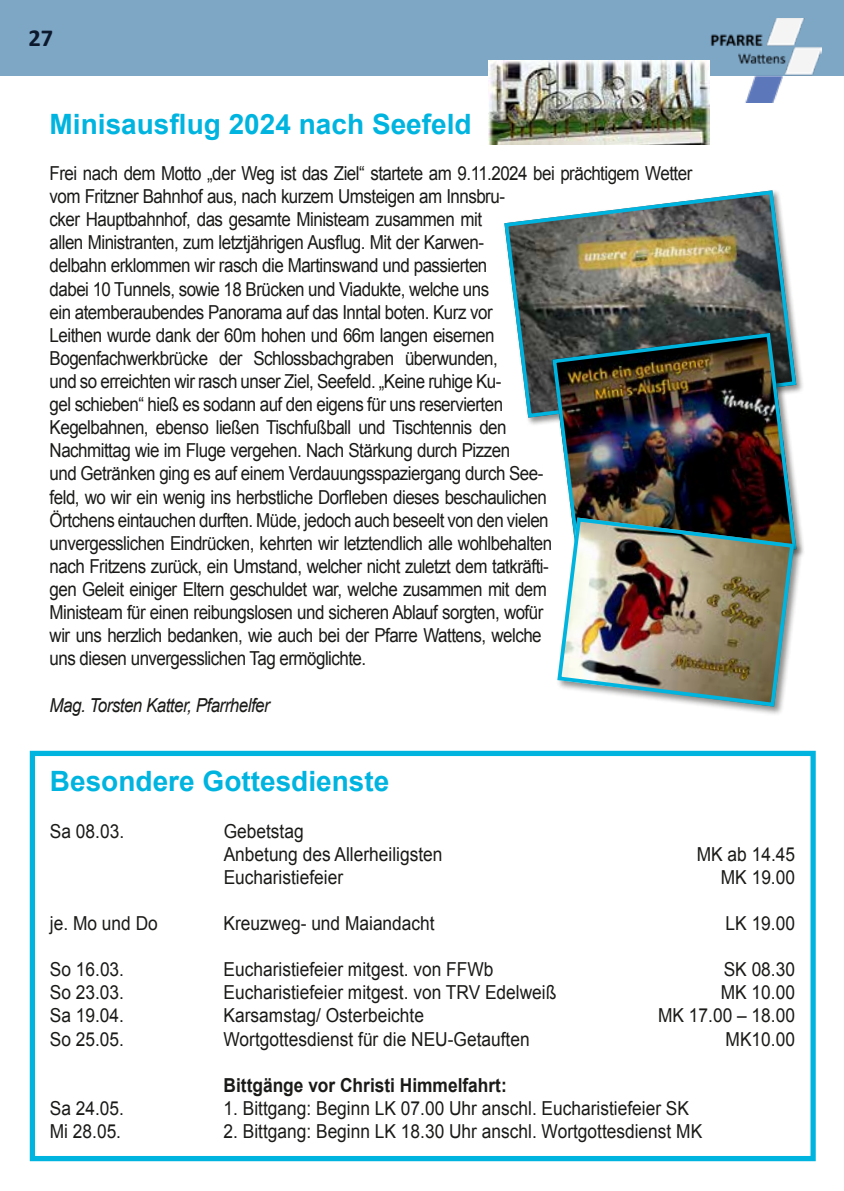
<style>
.page{position:relative;width:844px;height:1191px;background:#fff}
.page>*{position:absolute;margin:0;border:0;box-sizing:border-box;transform-origin:0 0}
.t1{font:700 28px "Arial";color:#00b4e0}
.t2{font:700 24.5px "Calibri";color:#0c192d}
.t3{font:19.25px/23.1px "Arial";letter-spacing:-.03em;color:#1a1a18;scale:.88 1}
.t4{font:19.25px/23.1px "Arial";color:#1a1a18;scale:.9 1}
.t5{font:19.25px "Arial";letter-spacing:-.03em;color:#1a1a18;scale:.9 1}
.t6{font:700 19.25px "Arial";color:#1a1a18;scale:.9 1}
.t7{font:italic 19.25px "Arial";letter-spacing:-.03em;color:#1a1a18;scale:.88 1}
</style>
<div class="page">
<div style="left:0;top:0;width:843px;height:76px;background:#7ea7c6"></div>
<img style="left:709px;top:18px;width:111px;height:85px">
<div style="left:30px;top:751px;width:785px;height:410px;border:5px solid #00b4e0"></div>
<img style="left:488px;top:60px;width:221px;height:85px">
<img style="left:504px;top:190px;width:292px;height:230px">
<div style="left:551px;top:331px;width:253px;height:254px;background:#1a1a18;opacity:.5"></div>
<img style="left:552px;top:333px;width:244px;height:243px">
<div style="left:552px;top:333px;width:244px;height:243px;border:4px solid #00b4e0;border-radius:26px"></div>
<div style="left:555px;top:515px;width:248px;height:201px;background:#1a1a18;opacity:.5"></div>
<img style="left:555px;top:515px;width:241px;height:194px">
<p class="t2" style="left:29px;top:22px;width:26px">27</p>
<h1 class="t1" style="left:50px;top:105px;width:423px">Minisausflug 2024 nach Seefeld</h1>
<p class="t3" style="left:50px;top:162px;width:731px">Frei nach dem Motto „der Weg ist das Ziel“ startete am 9.11.2024 bei prächtigem Wetter vom Fritzner Bahnhof aus, nach kurzem Umsteigen am Innsbru-<br>cker Hauptbahnhof, das gesamte Ministeam zusammen mit<br>allen Ministranten, zum letztjährigen Ausflug. Mit der Karwen-<br>delbahn erklommen wir rasch die Martinswand und passierten<br>dabei 10 Tunnels, sowie 18 Brücken und Viadukte, welche uns<br>ein atemberaubendes Panorama auf das Inntal boten. Kurz vor<br>Leithen wurde dank der 60m hohen und 66m langen eisernen<br>Bogenfachwerkbrücke der Schlossbachgraben überwunden,<br>und so erreichten wir rasch unser Ziel, Seefeld. „Keine ruhige Ku-<br>gel schieben“ hieß es sodann auf den eigens für uns reservierten<br>Kegelbahnen, ebenso ließen Tischfußball und Tischtennis den<br>Nachmittag wie im Fluge vergehen. Nach Stärkung durch Pizzen<br>und Getränken ging es auf einem Verdauungsspaziergang durch See-<br>feld, wo wir ein wenig ins herbstliche Dorfleben dieses beschaulichen<br>Örtchens eintauchen durften. Müde, jedoch auch beseelt von den vielen<br>unvergesslichen Eindrücken, kehrten wir letztendlich alle wohlbehalten<br>nach Fritzens zurück, ein Umstand, welcher nicht zuletzt dem tatkräfti-<br>gen Geleit einiger Eltern geschuldet war, welche zusammen mit dem<br>Ministeam für einen reibungslosen und sicheren Ablauf sorgten, wofür<br>wir uns herzlich bedanken, wie auch bei der Pfarre Wattens, welche<br>uns diesen unvergesslichen Tag ermöglichte.</p>
<p class="t7" style="left:50px;top:692px;width:251px">Mag. Torsten Katter, Pfarrhelfer</p>
<h1 class="t1" style="left:50px;top:763px;width:341px">Besondere Gottesdienste</h1>
<p class="t5" style="left:50px;top:818px;width:84px">Sa 08.03.</p>
<p class="t4" style="left:224px;top:819px;width:244px">Gebetstag<br>Anbetung des Allerheiligsten</p>
<p class="t5" style="left:696px;top:841px;width:111px">MK ab 14.45</p>
<p class="t4" style="left:223px;top:865px;width:134px">Eucharistiefeier</p>
<p class="t5" style="left:720px;top:864px;width:84px">MK 19.00</p>
<p class="t5" style="left:50px;top:910px;width:121px">je. Mo und Do</p>
<p class="t4" style="left:223px;top:912px;width:236px">Kreuzweg- und Maiandacht</p>
<p class="t5" style="left:725px;top:910px;width:79px">LK 19.00</p>
<p class="t5" style="left:50px;top:956px;width:84px">So 16.03.</p>
<p class="t4" style="left:223px;top:958px;width:301px">Eucharistiefeier mitgest. von FFWb</p>
<p class="t5" style="left:723px;top:956px;width:81px">SK 08.30</p>
<p class="t5" style="left:50px;top:980px;width:84px">So 23.03.</p>
<p class="t4" style="left:223px;top:981px;width:371px">Eucharistiefeier mitgest. von TRV Edelweiß</p>
<p class="t5" style="left:720px;top:980px;width:84px">MK 10.00</p>
<p class="t5" style="left:50px;top:1003px;width:84px">Sa 19.04.</p>
<p class="t4" style="left:223px;top:1004px;width:224px">Karsamstag/ Osterbeichte</p>
<p class="t5" style="left:658px;top:1003px;width:153px">MK 17.00 – 18.00</p>
<p class="t5" style="left:50px;top:1026px;width:84px">So 25.05.</p>
<p class="t4" style="left:223px;top:1027px;width:341px">Wortgottesdienst für die NEU-Getauften</p>
<p class="t5" style="left:725px;top:1026px;width:79px">MK10.00</p>
<p class="t6" style="left:223px;top:1072px;width:316px">Bittgänge vor Christi Himmelfahrt:</p>
<p class="t5" style="left:50px;top:1095px;width:84px">Sa 24.05.</p>
<p class="t4" style="left:223px;top:1096px;width:518px">1. Bittgang: Beginn LK 07.00 Uhr anschl. Eucharistiefeier SK</p>
<p class="t5" style="left:50px;top:1118px;width:81px">Mi 28.05.</p>
<p class="t4" style="left:223px;top:1119px;width:533px">2. Bittgang: Beginn LK 18.30 Uhr anschl. Wortgottesdienst MK</p>
</div>
